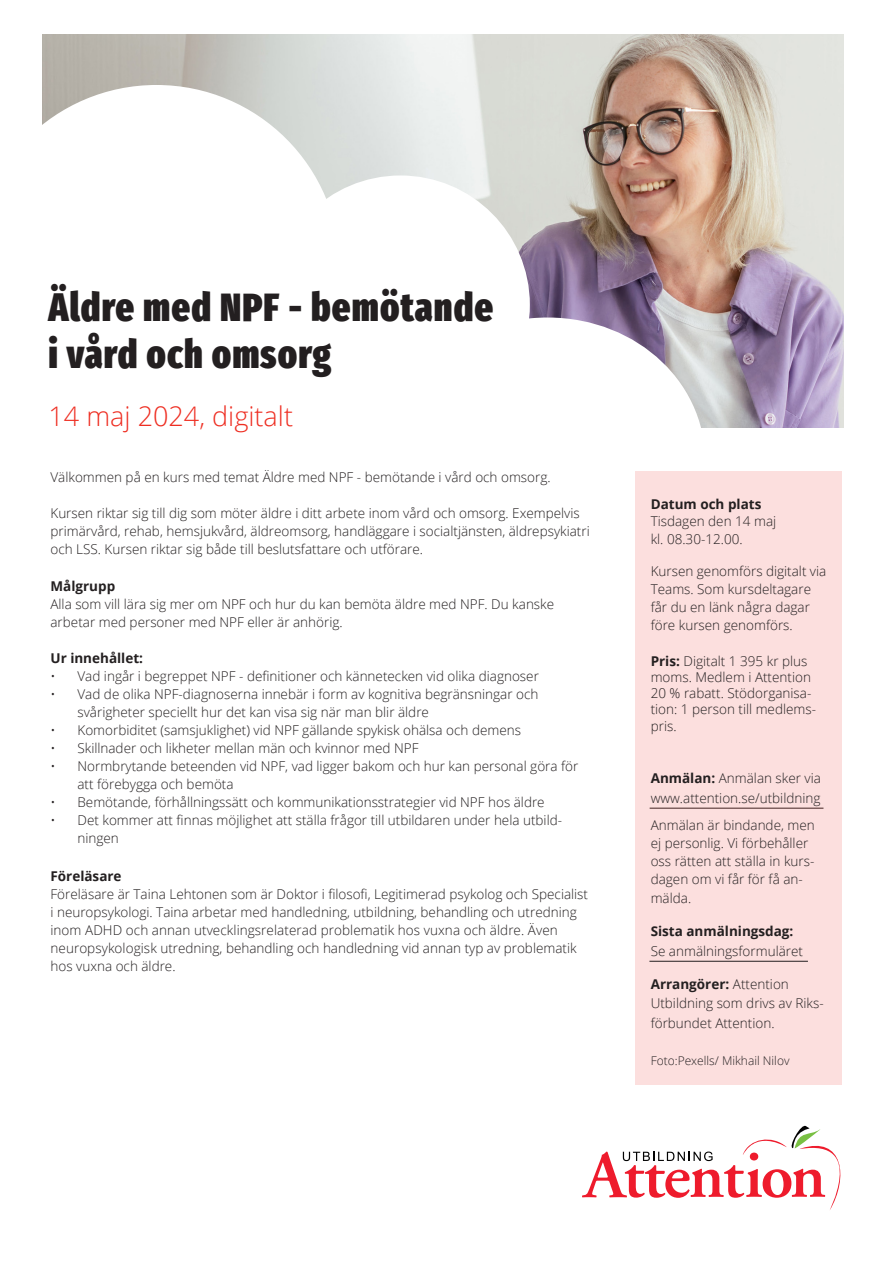
<style>
.page{position:relative;width:893px;height:1263px;background:#fff}
.page>*{position:absolute;margin:0;border:0;box-sizing:border-box;transform-origin:0 0}
.t1{font:900 extra-condensed 39px/46.8px "Fira Sans";letter-spacing:.03em;color:#231f20}
.t2{font:300 27px "Open Sans";color:#ee2e22}
.t3{font:300 13.5px/18px "Open Sans";color:#231f20}
.t4{font:700 13.5px "Open Sans";color:#231f20}
.t5{font:300 12px "Open Sans";color:#231f20}
.s1{font-weight:700}
</style>
<div class="page">
<img style="left:43px;top:35px;width:801px;height:392px">
<svg style="left:340px;top:129px;width:370px;height:299px"></svg>
<svg style="left:582px;top:1125px;width:259px;height:85px"></svg>
<div style="left:635px;top:471px;width:207px;height:614px;background:#fcdfde"></div>
<svg style="left:42px;top:85px;width:298px;height:342px"></svg>
<div style="left:271px;top:175px;width:259px;height:259px;background:#fff;border-radius:50%"></div>
<hr style="left:649px;top:961px;width:159px;height:1px;background:#231f20">
<p class="t1" style="left:49px;top:280px;width:446px">Äldre med NPF - bemötande i vård och omsorg</p>
<p class="t2" style="left:49px;top:398px;width:246px">14 maj 2024, digitalt</p>
<p class="t3" style="left:50px;top:468px;width:502px">Välkommen på en kurs med temat Äldre med NPF - bemötande i vård och omsorg.</p>
<p class="t3" style="left:50px;top:504px;width:541px">Kursen riktar sig till dig som möter äldre i ditt arbete inom vård och omsorg. Exempelvis primärvård, rehab, hemsjukvård, äldreomsorg, handläggare i socialtjänsten, äldrepsykiatri och LSS. Kursen riktar sig både till beslutsfattare och utförare.</p>
<p class="t4" style="left:50px;top:577px;width:66px">Målgrupp</p>
<p class="t3" style="left:50px;top:595px;width:505px">Alla som vill lära sig mer om NPF och hur du kan bemöta äldre med NPF. Du kanske arbetar med personer med NPF eller är anhörig.</p>
<p class="t4" style="left:50px;top:649px;width:94px">Ur innehållet:</p>
<p class="t3" style="left:50px;top:667px;width:490px">• Vad ingår i begreppet NPF - definitioner och kännetecken vid olika diagnoser</p>
<p class="t3" style="left:77px;top:685px;width:462px;text-indent:-27px">• Vad de olika NPF-diagnoserna innebär i form av kognitiva begränsningar och svårigheter speciellt hur det kan visa sig när man blir äldre</p>
<p class="t3" style="left:50px;top:721px;width:472px">• Komorbiditet (samsjuklighet) vid NPF gällande spykisk ohälsa och demens</p>
<p class="t3" style="left:50px;top:739px;width:369px">• Skillnader och likheter mellan män och kvinnor med NPF</p>
<p class="t3" style="left:77px;top:757px;width:502px;text-indent:-27px">• Normbrytande beteenden vid NPF, vad ligger bakom och hur kan personal göra för att förebygga och bemöta</p>
<p class="t3" style="left:50px;top:793px;width:496px">• Bemötande, förhållningssätt och kommunikationsstrategier vid NPF hos äldre</p>
<p class="t3" style="left:77px;top:811px;width:486px;text-indent:-27px">• Det kommer att finnas möjlighet att ställa frågor till utbildaren under hela utbild&shy;ningen</p>
<p class="t4" style="left:50px;top:866px;width:73px">Föreläsare</p>
<p class="t3" style="left:50px;top:885px;width:539px">Föreläsare är Taina Lehtonen som är Doktor i filosofi, Legitimerad psykolog och Specialist i neuropsykologi. Taina arbetar med handledning, utbildning, behandling och utredning inom ADHD och annan utvecklingsrelaterad problematik hos vuxna och äldre. Även neuropsykologisk utredning, behandling och handledning vid annan typ av problematik hos vuxna och äldre.</p>
<p class="t4" style="left:651px;top:495px;width:112px">Datum och plats</p>
<p class="t3" style="left:651px;top:511px;width:127px">Tisdagen den 14 maj kl. 08.30-12.00.</p>
<p class="t3" style="left:651px;top:562px;width:177px">Kursen genomförs digitalt via<br>Teams. Som kursdeltagare får du en länk några dagar före kursen genomförs.</p>
<p class="t3" style="left:651px;top:652px;width:167px;line-height:16.2px"><span class="s1">Pris:</span> Digitalt 1 395 kr plus moms. Medlem i Attention<br>20 % rabatt. Stödorganisa&shy;tion: 1 person till medlems&shy;pris.</p>
<p class="t3" style="left:651px;top:768px;width:172px;line-height:19.5px"><span class="s1">Anmälan:</span> Anmälan sker via www.attention.se/utbildning</p>
<p class="t3" style="left:651px;top:815px;width:166px">Anmälan är bindande, men ej personlig. Vi förbehåller oss rätten att ställa in kurs&shy;dagen om vi får för få an-</p>
<p class="t3" style="left:651px;top:889px;width:42px">mälda.</p>
<p class="t3" style="left:651px;top:921px;width:154px;line-height:19.5px"><span class="s1">Sista anmälningsdag:<br></span>Se anmälningsformuläret</p>
<p class="t3" style="left:651px;top:973px;width:175px;line-height:19.5px"><span class="s1">Arrangörer:</span> Attention<br>Utbildning som drivs av Riks&shy;förbundet Attention.</p>
<p class="t5" style="left:651px;top:1052px;width:140px">Foto:Pexells/ Mikhail Nilov</p>
</div>
